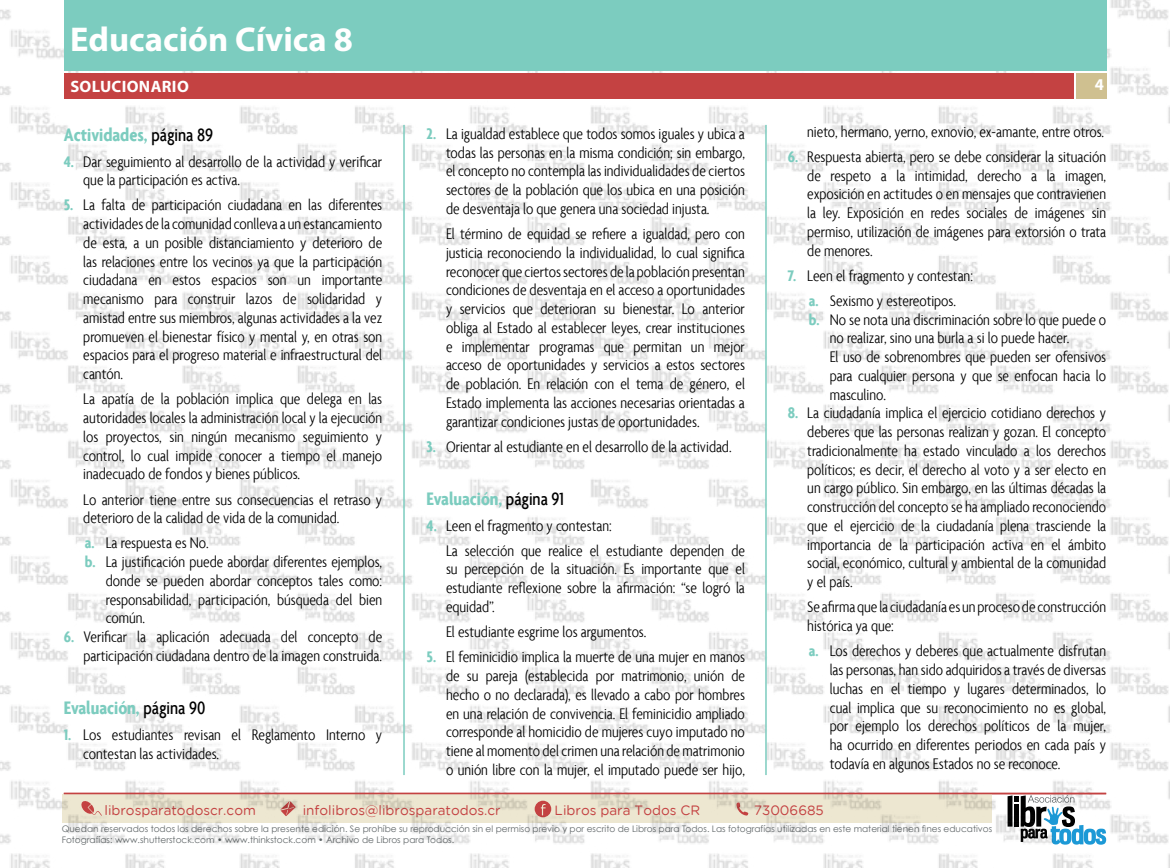
<style>
.page{position:relative;width:1170px;height:868px;background:#fff}
.page>*{position:absolute;margin:0;border:0;box-sizing:border-box;transform-origin:0 0}
.t1{font:700 34.5px "Myriad Pro";color:#fff}
.t2{font:700 condensed 19.5px "Agenda";color:#7cccbf}
.t3{font:300 condensed 16.5px/18.8px "Agenda";color:#000;text-align:justify}
.t4{font:700 16.5px "Myriad Pro";letter-spacing:.02em;color:#fff}
.t5{font:13.5px "Gotham Rounded";color:#c44242}
.t6{font:9px/10.8px "Century Gothic";color:#62686a}
.s1{font-weight:500;font-size:19.2px;color:#000}
.s2{font-weight:700;color:#7cccbf}
</style>
<div class="page">
<img style="left:0;top:0;width:1169px;height:867px">
<div style="left:1076px;top:73px;width:30px;height:26px;background:#cfc090"></div>
<hr style="left:64px;top:792px;width:1042px;height:2px;background:#c44242">
<div style="left:65px;top:0;width:1041px;height:70px;background:#7cccbf"></div>
<div style="left:65px;top:73px;width:1008px;height:26px;background:#c44242"></div>
<hr style="left:765px;top:125px;width:1px;height:650px;background:#7cccbf">
<hr style="left:403px;top:125px;width:2px;height:650px;background:#7cccbf">
<h1 class="t1" style="left:70px;top:16px;width:284px">Educación Cívica 8</h1>
<p class="t4" style="left:70px;top:76px;width:120px">Solucionario</p>
<p class="t4" style="left:1094px;top:74px;width:11px">4</p>
<p class="t2" style="left:64px;top:123px;width:151px">Actividades, <span class="s1">página 89</span></p>
<p class="t3" style="left:83px;top:152px;width:300px;text-indent:-20px"><span class="s2">4.</span> Dar seguimiento al desarrollo de la actividad y verificar que la participación es activa.</p>
<p class="t3" style="left:83px;top:196px;width:300px;text-indent:-20px"><span class="s2">5.</span> La falta de participación ciudadana en las diferentes actividades de la comunidad conlleva a un estancamiento de esta, a un posible distanciamiento y deterioro de las relaciones entre los vecinos ya que la participación ciudadana en estos espacios son un importante mecanismo para construir lazos de solidaridad y amistad entre sus miembros, algunas actividades a la vez promueven el bienestar físico y mental y, en otras son espacios para el progreso material e infraestructural del cantón.</p>
<p class="t3" style="left:83px;top:390px;width:300px">La apatía de la población implica que delega en las autoridades locales la administración local y la ejecución los proyectos, sin ningún mecanismo seguimiento y control, lo cual impide conocer a tiempo el manejo inadecuado de fondos y bienes públicos.</p>
<p class="t3" style="left:83px;top:490px;width:300px">Lo anterior tiene entre sus consecuencias el retraso y deterioro de la calidad de vida de la comunidad.</p>
<p class="t3" style="left:85px;top:534px;width:125px"><span class="s2">a.</span> La respuesta es No.</p>
<p class="t3" style="left:85px;top:553px;width:299px"><span class="s2">b.</span> La justificación puede abordar diferentes ejemplos,</p>
<p class="t3" style="left:106px;top:571px;width:278px">donde se pueden abordar conceptos tales como:</p>
<p class="t3" style="left:106px;top:590px;width:278px">responsabilidad, participación, búsqueda del bien</p>
<p class="t3" style="left:106px;top:609px;width:41px">común.</p>
<p class="t3" style="left:64px;top:628px;width:320px;text-align:right"><span class="s2">6.</span> Verificar la aplicación adecuada del concepto de participación ciudadana dentro de la imagen construida.</p>
<p class="t2" style="left:64px;top:696px;width:143px">Evaluación, <span class="s1">página 90</span></p>
<p class="t3" style="left:83px;top:725px;width:300px;text-indent:-20px"><span class="s2">1.</span> Los estudiantes revisan el Reglamento Interno y contestan las actividades.</p>
<p class="t3" style="left:446px;top:124px;width:300px;text-indent:-20px"><span class="s2">2.</span> La igualdad establece que todos somos iguales y ubica a todas las personas en la misma condición; sin embargo, el concepto no contempla las individualidades de ciertos sectores de la población que los ubica en una posición de desventaja lo que genera una sociedad injusta.</p>
<p class="t3" style="left:446px;top:225px;width:300px">El término de equidad se refiere a igualdad, pero con justicia reconociendo la individualidad, lo cual significa reconocer que ciertos sectores de la población presentan condiciones de desventaja en el acceso a oportunidades y servicios que deterioran su bienestar. Lo anterior obliga al Estado al establecer leyes, crear instituciones e implementar programas que permitan un mejor acceso de oportunidades y servicios a estos sectores de población. En relación con el tema de género, el Estado implementa las acciones necesarias orientadas a garantizar condiciones justas de oportunidades.</p>
<p class="t3" style="left:426px;top:437px;width:306px"><span class="s2">3.</span> Orientar al estudiante en el desarrollo de la actividad.</p>
<p class="t2" style="left:426px;top:487px;width:139px">Evaluación, <span class="s1">página 91</span></p>
<p class="t3" style="left:446px;top:513px;width:300px;line-height:25.2px;text-indent:-20px"><span class="s2">4.</span> Leen el fragmento y contestan:<br>La selección que realice el estudiante dependen de</p>
<p class="t3" style="left:446px;top:560px;width:300px">su percepción de la situación. Es importante que el estudiante reflexione sobre la afirmación: “se logró la equidad”.</p>
<p class="t3" style="left:446px;top:622px;width:202px">El estudiante esgrime los argumentos.</p>
<p class="t3" style="left:446px;top:648px;width:300px;text-indent:-20px"><span class="s2">5.</span> El feminicidio implica la muerte de una mujer en manos de su pareja (establecida por matrimonio, unión de hecho o no declarada), es llevado a cabo por hombres en una relación de convivencia. El feminicidio ampliado corresponde al homicidio de mujeres cuyo imputado no tiene al momento del crimen una relación de matrimonio o unión libre con la mujer, el imputado puede ser hijo,</p>
<p class="t3" style="left:807px;top:122px;width:298px">nieto, hermano, yerno, exnovio, ex-amante, entre otros.</p>
<p class="t3" style="left:807px;top:147px;width:300px;text-indent:-20px"><span class="s2">6.</span> Respuesta abierta, pero se debe considerar la situación de respeto a la intimidad, derecho a la imagen, exposición en actitudes o en mensajes que contravienen la ley. Exposición en redes sociales de imágenes sin permiso, utilización de imágenes para extorsión o trata de menores.</p>
<p class="t3" style="left:787px;top:263px;width:187px;line-height:25.2px;text-align:center"><span class="s2">7.</span> Leen el fragmento y contestan: <span class="s2">a.</span> Sexismo y estereotipos.</p>
<p class="t3" style="left:829px;top:310px;width:278px;text-align:left;text-indent:-21px"><span class="s2">b.</span> No se nota una discriminación sobre lo que puede o no realizar, sino una burla a si lo puede hacer.<br>El uso de sobrenombres que pueden ser ofensivos para cualquier persona y que se enfocan hacia lo masculino.</p>
<p class="t3" style="left:807px;top:404px;width:300px;text-indent:-20px"><span class="s2">8.</span> La ciudadanía implica el ejercicio cotidiano derechos y deberes que las personas realizan y gozan. El concepto tradicionalmente ha estado vinculado a los derechos políticos; es decir, el derecho al voto y a ser electo en un cargo público. Sin embargo, en las últimas décadas la construcción del concepto se ha ampliado reconociendo que el ejercicio de la ciudadanía plena trasciende la importancia de la participación activa en el ámbito social, económico, cultural y ambiental de la comunidad y el país.</p>
<p class="t3" style="left:807px;top:598px;width:300px">Se afirma que la ciudadanía es un proceso de construcción histórica ya que:</p>
<p class="t3" style="left:829px;top:642px;width:278px;text-indent:-21px"><span class="s2">a.</span> Los derechos y deberes que actualmente disfrutan las personas, han sido adquiridos a través de diversas luchas en el tiempo y lugares determinados, lo cual implica que su reconocimiento no es global, por ejemplo los derechos políticos de la mujer, ha ocurrido en diferentes periodos en cada país y todavía en algunos Estados no se reconoce.</p>
<p class="t5" style="left:104px;top:802px;width:153px">librosparatodoscr.com</p>
<p class="t5" style="left:303px;top:802px;width:199px">infolibros@librosparatodos.cr</p>
<p class="t5" style="left:554px;top:802px;width:147px">Libros para Todos CR</p>
<p class="t5" style="left:754px;top:802px;width:71px">73006685</p>
<p class="t6" style="left:62px;top:823px;width:932px">Quedan reservados todos los derechos sobre la presente edición. Se prohíbe su reproducción sin el permiso previo y por escrito de Libros para Todos. Las fotografías utilizadas en este material tienen fines educativos<br>Fotografías: www.shutterstock.com • www.thinkstock.com • Archivo de Libros para Todos.</p>
</div>
